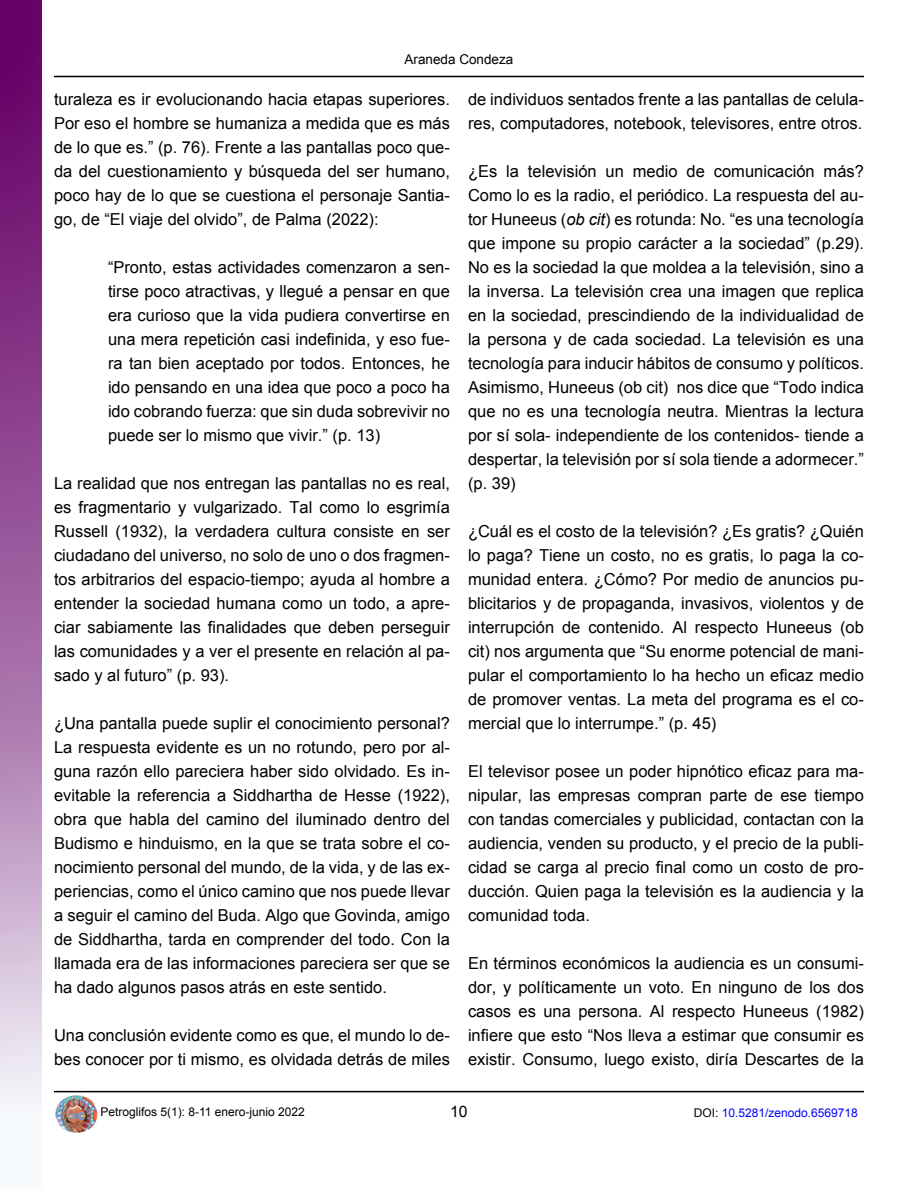
<style>
.page{position:relative;width:918px;height:1188px;background:#fff}
.page>*{position:absolute;margin:0;border:0;box-sizing:border-box;transform-origin:0 0}
.t1{font:16.5px/24px "Arial";color:#000;text-align:justify}
.t2{font:15.75px "Arial";color:#000}
.t3{font:13.5px "Arial";color:#000}
.t4{font:12px "Arial";color:#000}
.t5{font:12px "Arial";color:#00f}
.s1{font-style:italic}
.s2{color:#000}
</style>
<div class="page">
<hr style="left:54px;top:76px;width:810px;height:1px;background:#000">
<img style="left:56px;top:1095px;width:42px;height:37px">
<hr style="left:54px;top:1091px;width:810px;height:1px;background:#000">
<svg style="left:0;top:0;width:42px;height:1108px"></svg>
<p class="t3" style="left:405px;top:50px;width:110px">Araneda Condeza</p>
<p class="t1" style="left:54px;top:87px;width:397px">turaleza es ir evolucionando hacia etapas superiores.<br>Por eso el hombre se humaniza a medida que es más de lo que es.” (p. 76). Frente a las pantallas poco que&shy;da del cuestionamiento y búsqueda del ser humano, poco hay de lo que se cuestiona el personaje Santia&shy;go, de “El viaje del olvido”, de Palma (2022):</p>
<p class="t1" style="left:108px;top:255px;width:344px">“Pronto, estas actividades comenzaron a sen&shy;tirse poco atractivas, y llegué a pensar en que era curioso que la vida pudiera convertirse en una mera repetición casi indefinida, y eso fue&shy;ra tan bien aceptado por todos. Entonces, he ido pensando en una idea que poco a poco ha ido cobrando fuerza: que sin duda sobrevivir no puede ser lo mismo que vivir.” (p. 13)</p>
<p class="t1" style="left:54px;top:471px;width:397px">La realidad que nos entregan las pantallas no es real, es fragmentario y vulgarizado. Tal como lo esgrimía Russell (1932), la verdadera cultura consiste en ser ciudadano del universo, no solo de uno o dos fragmen&shy;tos arbitrarios del espacio-tiempo; ayuda al hombre a entender la sociedad humana como un todo, a apre&shy;ciar sabiamente las finalidades que deben perseguir las comunidades y a ver el presente en relación al pa&shy;sado y al futuro” (p. 93).</p>
<p class="t1" style="left:54px;top:711px;width:398px">¿Una pantalla puede suplir el conocimiento personal?<br>La respuesta evidente es un no rotundo, pero por al&shy;guna razón ello pareciera haber sido olvidado. Es in&shy;evitable la referencia a Siddhartha de Hesse (1922), obra que habla del camino del iluminado dentro del Budismo e hinduismo, en la que se trata sobre el co&shy;nocimiento personal del mundo, de la vida, y de las ex&shy;periencias, como el único camino que nos puede llevar a seguir el camino del Buda. Algo que Govinda, amigo de Siddhartha, tarda en comprender del todo. Con la llamada era de las informaciones pareciera ser que se ha dado algunos pasos atrás en este sentido.</p>
<p class="t1" style="left:54px;top:1023px;width:397px">Una conclusión evidente como es que, el mundo lo de&shy;bes conocer por ti mismo, es olvidada detrás de miles</p>
<p class="t1" style="left:468px;top:87px;width:397px">de individuos sentados frente a las pantallas de celula&shy;res, computadores, notebook, televisores, entre otros.</p>
<p class="t1" style="left:468px;top:159px;width:398px">¿Es la televisión un medio de comunicación más?<br>Como lo es la radio, el periódico. La respuesta del au&shy;tor Huneeus (<span class="s1">ob cit</span>) es rotunda: No. “es una tecnología que impone su propio carácter a la sociedad” (p.29).<br>No es la sociedad la que moldea a la televisión, sino a la inversa. La televisión crea una imagen que replica en la sociedad, prescindiendo de la individualidad de la persona y de cada sociedad. La televisión es una tecnología para inducir hábitos de consumo y políticos.<br>Asimismo, Huneeus (ob cit) nos dice que “Todo indica que no es una tecnología neutra. Mientras la lectura por sí sola- independiente de los contenidos- tiende a despertar, la televisión por sí sola tiende a adormecer.” (p. 39)</p>
<p class="t1" style="left:468px;top:519px;width:398px">¿Cuál es el costo de la televisión? ¿Es gratis? ¿Quién lo paga? Tiene un costo, no es gratis, lo paga la co&shy;munidad entera. ¿Cómo? Por medio de anuncios pu&shy;blicitarios y de propaganda, invasivos, violentos y de interrupción de contenido. Al respecto Huneeus (ob cit) nos argumenta que “Su enorme potencial de mani&shy;pular el comportamiento lo ha hecho un eficaz medio de promover ventas. La meta del programa es el co&shy;mercial que lo interrumpe.” (p. 45)</p>
<p class="t1" style="left:468px;top:759px;width:397px">El televisor posee un poder hipnótico eficaz para ma&shy;nipular, las empresas compran parte de ese tiempo con tandas comerciales y publicidad, contactan con la audiencia, venden su producto, y el precio de la publi&shy;cidad se carga al precio final como un costo de pro&shy;ducción. Quien paga la televisión es la audiencia y la comunidad toda.</p>
<p class="t1" style="left:468px;top:951px;width:397px">En términos económicos la audiencia es un consumi&shy;dor, y políticamente un voto. En ninguno de los dos casos es una persona. Al respecto Huneeus (1982) infiere que esto “Nos lleva a estimar que consumir es existir. Consumo, luego existo, diría Descartes de la</p>
<p class="t4" style="left:100px;top:1104px;width:206px">Petroglifos 5(1): 8-11 enero-junio 2022</p>
<p class="t2" style="left:450px;top:1101px;width:19px">10</p>
<p class="t5" style="left:694px;top:1105px;width:166px"><span class="s2">DOI:</span> 10.5281/zenodo.6569718</p>
</div>
